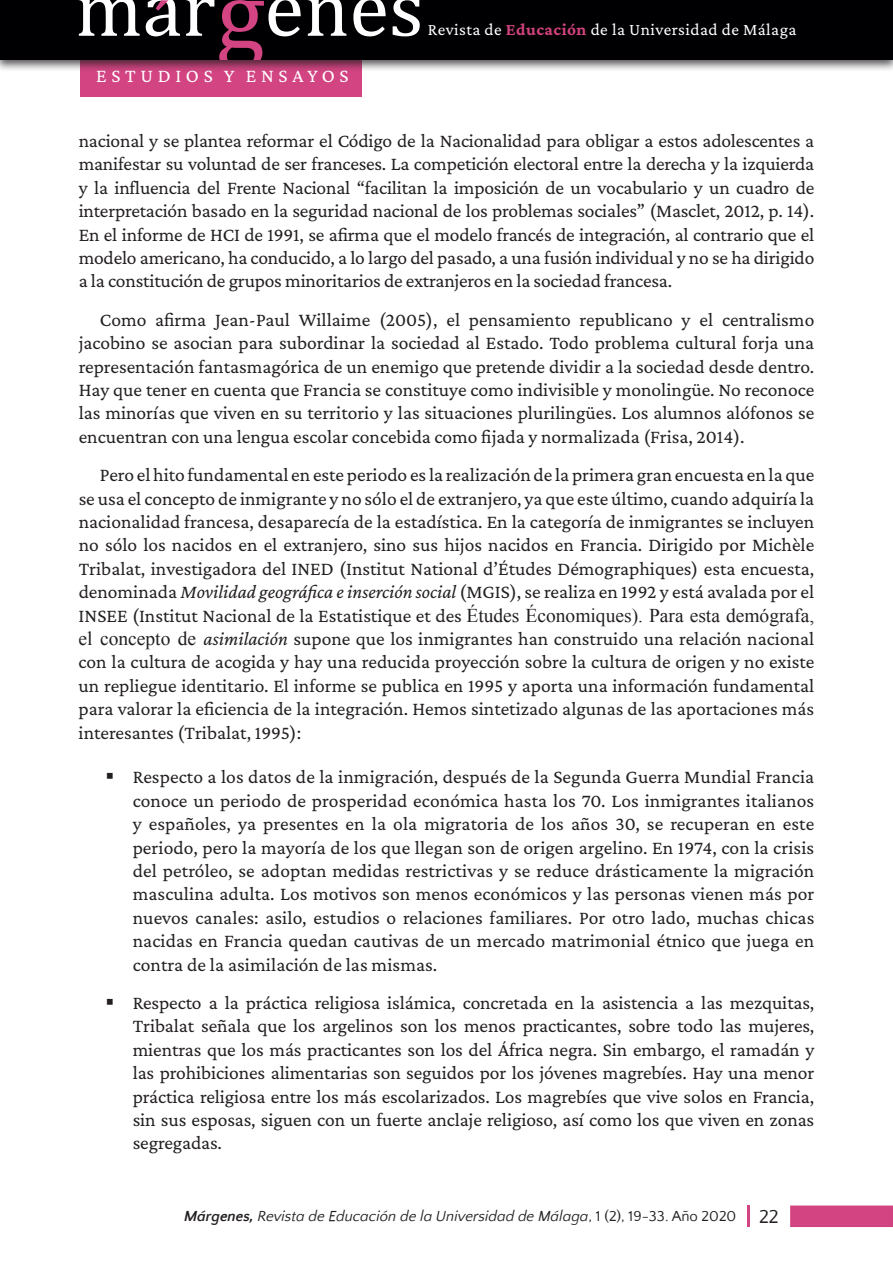
<style>
.page{position:relative;width:893px;height:1263px;background:#fff}
.page>*{position:absolute;margin:0;border:0;box-sizing:border-box;transform-origin:0 0}
.t1{font:19.5px/23.4px "Crimson Pro";color:#231f20;text-align:justify}
.t2{font:19.5px "Crimson Pro";letter-spacing:.24em;color:#fff}
.t3{font:17.25px "Crimson Pro";letter-spacing:.025em;color:#fff}
.t4{font:italic 15px "Quattrocento Sans";color:#231f20}
.s1{font-weight:700;color:#d1437e}
.s2{font-style:italic}
.s3{font-family:"Times New Roman"}
.s4{font-weight:700}
.s5{font-style:normal}
.s6{font-style:normal;font-size:19.5px}
</style>
<div class="page">
<div style="left:81px;top:55px;width:281px;height:42px;background:#d24482"></div>
<div style="left:0;top:0;width:893px;height:72px;background:#231f20;opacity:.75"></div>
<div style="left:0;top:0;width:893px;height:60px;background:#000003"></div>
<svg style="left:78px;top:0;width:62px;height:36px"></svg>
<svg style="left:307px;top:0;width:39px;height:36px"></svg>
<svg style="left:353px;top:0;width:33px;height:36px"></svg>
<svg style="left:393px;top:0;width:27px;height:36px"></svg>
<svg style="left:146px;top:0;width:155px;height:59px"></svg>
<hr style="left:747px;top:1205px;width:3px;height:22px;background:#d24482">
<div style="left:790px;top:1205px;width:103px;height:22px;background:#d24482;border:2px solid #d1437e"></div>
<p class="t2" style="left:96px;top:63px;width:254px">ESTUDIOS Y ENSAYOS</p>
<p class="t3" style="left:428px;top:18px;width:370px">Revista de <span class="s1">Educación</span> de la Universidad de Málaga</p>
<p class="t1" style="left:79px;top:129px;width:737px">nacional y se plantea reformar el Código de la Nacionalidad para obligar a estos adolescentes a manifestar su voluntad de ser franceses. La competición electoral entre la derecha y la izquierda y la influencia del Frente Nacional “facilitan la imposición de un vocabulario y un cuadro de interpretación basado en la seguridad nacional de los problemas sociales” (Masclet, 2012, p. 14).<br>En el informe de HCI de 1991, se afirma que el modelo francés de integración, al contrario que el modelo americano, ha conducido, a lo largo del pasado, a una fusión individual y no se ha dirigido a la constitución de grupos minoritarios de extranjeros en la sociedad francesa.</p>
<p class="t1" style="left:79px;top:307px;width:737px;text-indent:21px">Como afirma Jean-Paul Willaime (2005), el pensamiento republicano y el centralismo jacobino se asocian para subordinar la sociedad al Estado. Todo problema cultural forja una representación fantasmagórica de un enemigo que pretende dividir a la sociedad desde dentro.<br>Hay que tener en cuenta que Francia se constituye como indivisible y monolingüe. No reconoce las minorías que viven en su territorio y las situaciones plurilingües. Los alumnos alófonos se encuentran con una lengua escolar concebida como fijada y normalizada (Frisa, 2014).</p>
<p class="t1" style="left:79px;top:463px;width:737px;text-indent:21px">Pero el hito fundamental en este periodo es la realización de la primera gran encuesta en la que se usa el concepto de inmigrante y no sólo el de extranjero, ya que este último, cuando adquiría la nacionalidad francesa, desaparecía de la estadística. En la categoría de inmigrantes se incluyen no sólo los nacidos en el extranjero, sino sus hijos nacidos en Francia. Dirigido por Michèle Tribalat, investigadora del INED (Institut National d’Études Démographiques) esta encuesta, denominada <span class="s2">Movilidad geográfica e inserción social</span> (MGIS), se realiza en 1992 y está avalada por el INSEE (Institut Nacional de la Estatistique et des <span class="s3">Études Économiques). Para esta demógrafa, el concepto de</span> <span class="s2">asimilación</span> supone que los inmigrantes han construido una relación nacional con la cultura de acogida y hay una reducida proyección sobre la cultura de origen y no existe un repliegue identitario. El informe se publica en 1995 y aporta una información fundamental para valorar la eficiencia de la integración. Hemos sintetizado algunas de las aportaciones más interesantes (Tribalat, 1995):</p>
<p class="t1" style="left:133px;top:765px;width:683px;text-indent:-27px">▪ Respecto a los datos de la inmigración, después de la Segunda Guerra Mundial Francia conoce un periodo de prosperidad económica hasta los 70. Los inmigrantes italianos y españoles, ya presentes en la ola migratoria de los años 30, se recuperan en este periodo, pero la mayoría de los que llegan son de origen argelino. En 1974, con la crisis del petróleo, se adoptan medidas restrictivas y se reduce drásticamente la migración masculina adulta. Los motivos son menos económicos y las personas vienen más por nuevos canales: asilo, estudios o relaciones familiares. Por otro lado, muchas chicas nacidas en Francia quedan cautivas de un mercado matrimonial étnico que juega en contra de la asimilación de las mismas.</p>
<p class="t1" style="left:133px;top:990px;width:683px;text-indent:-27px">▪ Respecto a la práctica religiosa islámica, concretada en la asistencia a las mezquitas, Tribalat señala que los argelinos son los menos practicantes, sobre todo las mujeres, mientras que los más practicantes son los del África negra. Sin embargo, el ramadán y las prohibiciones alimentarias son seguidos por los jóvenes magrebíes. Hay una menor práctica religiosa entre los más escolarizados. Los magrebíes que vive solos en Francia, sin sus esposas, siguen con un fuerte anclaje religioso, así como los que viven en zonas segregadas.</p>
<p class="t4" style="left:184px;top:1208px;width:596px"><span class="s4">Márgenes,</span> Revista de Educación de la Universidad de Málaga<span class="s5">, 1 (2), 19-33. Año 2020</span> <span class="s6">22</span></p>
</div>
